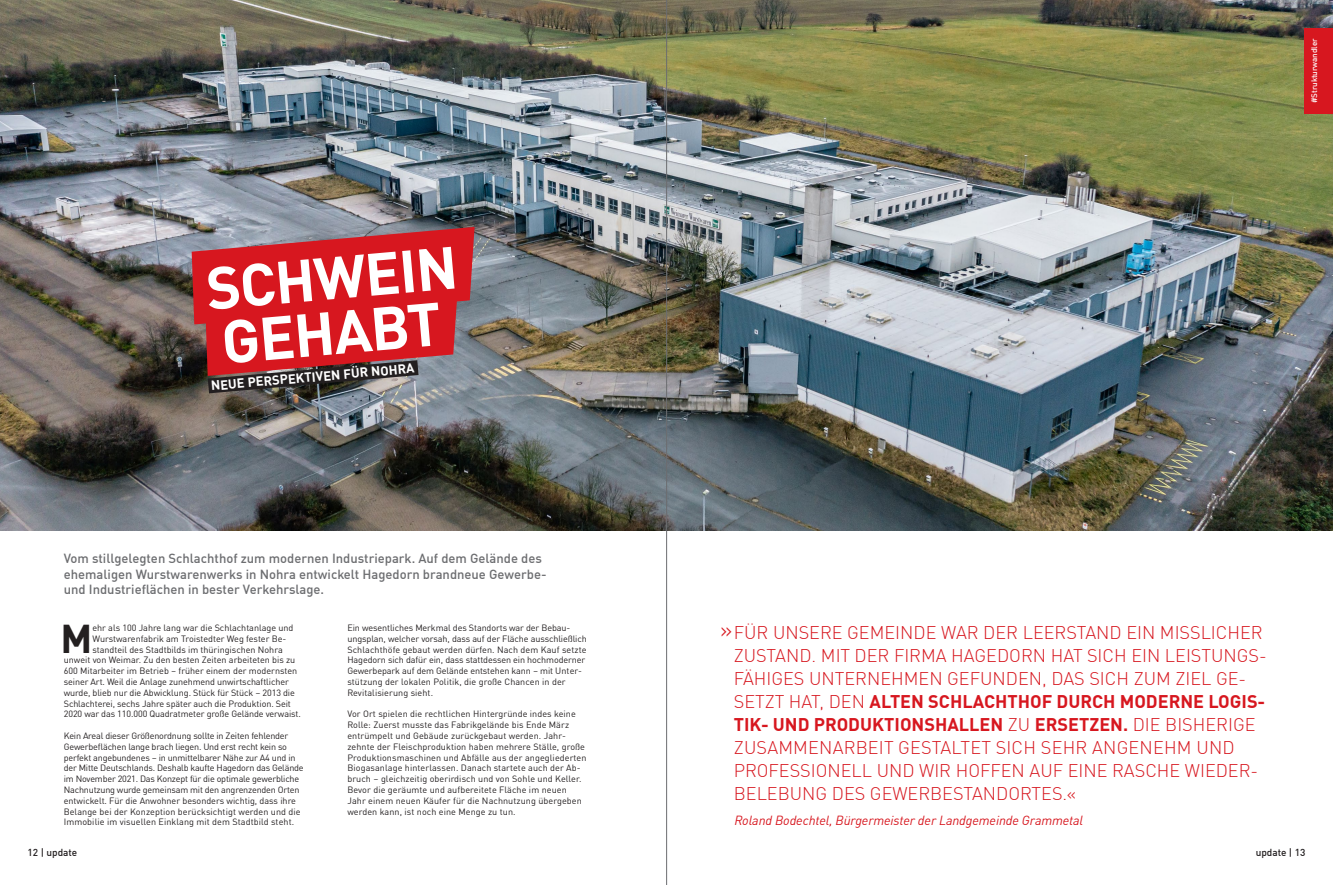
<style>
.page{position:relative;width:1333px;height:885px;background:#fff}
.page>*{position:absolute;margin:0;border:0;box-sizing:border-box;transform-origin:0 0}
.t1{font:700 59.8px "DIN Offc Pro";color:#fff}
.t2{font:700 58.8px "DIN Offc Pro";color:#fff}
.t3{font:700 39.3px "DIN Offc Pro";color:#231f20}
.t4{font:300 24px "DIN Offc Pro";color:#d7171f}
.t5{font:300 18px/23px "DIN Offc Pro";color:#d7171f}
.t6{font:500 13px/15.6px "DIN Offc Pro";color:#6c6d70}
.t7{font:italic 13px "DIN Offc Pro";letter-spacing:-.01em;color:#d7171f}
.t8{font:700 13px "DIN Offc Pro";color:#fff}
.t9{font:500 10px "DIN Offc Pro";color:#231f20}
.t10{font:9px/10.8px "DIN Offc Pro";color:#231f20}
.t11{font:9px/10.8px "DIN Offc Pro";letter-spacing:-.02em;color:#231f20}
.t12{font:500 8px "DIN Offc Pro";letter-spacing:-.01em;color:#fff}
.s1{font-weight:700}
</style>
<div class="page">
<img style="left:0;top:0;width:1332px;height:530px">
<div style="left:1304px;top:28px;width:28px;height:85px;background:#d7171f"></div>
<svg style="left:192px;top:227px;width:282px;height:166px;background:#b72f36"></svg>
<hr style="left:666px;top:0;width:1px;height:884px;background:#6c6d70">
<h2 class="t2" style="left:202px;top:243px;width:254px;rotate:-5deg">SCHWEIN</h2>
<h1 class="t1" style="left:217px;top:296px;width:222px;rotate:-5deg">GEHABT</h1>
<h3 class="t8" style="left:210px;top:375px;width:205px;rotate:-5deg">NEUE PERSPEKTIVEN FÜR NOHRA</h3>
<h3 class="t6" style="left:64px;top:549px;width:484px">Vom stillgelegten Schlachthof zum modernen Industriepark. Auf dem Gelände des ehemaligen Wurstwarenwerks in Nohra entwickelt Hagedorn brandneue Gewerbe&shy;und Industrieflächen in bester Verkehrslage.</h3>
<h3 class="t3" style="left:61px;top:607px;width:33px">M</h3>
<p class="t10" style="left:92px;top:621px;width:202px">ehr als 100 Jahre lang war die Schlachtanlage und</p>
<p class="t10" style="left:92px;top:632px;width:195px">Wurstwarenfabrik am Troistedter Weg fester Be-</p>
<p class="t10" style="left:92px;top:643px;width:192px">standteil des Stadtbilds im thüringischen Nohra</p>
<p class="t10" style="left:64px;top:654px;width:233px">unweit von Weimar. Zu den besten Zeiten arbeiteten bis zu</p>
<p class="t10" style="left:64px;top:664px;width:235px">600 Mitarbeiter im Betrieb – früher einem der modernsten</p>
<p class="t10" style="left:64px;top:675px;width:226px">seiner Art. Weil die Anlage zunehmend unwirtschaftlicher</p>
<p class="t10" style="left:64px;top:686px;width:232px">wurde, blieb nur die Abwicklung. Stück für Stück – 2013 die</p>
<p class="t10" style="left:64px;top:697px;width:229px">Schlachterei, sechs Jahre später auch die Produktion. Seit</p>
<p class="t10" style="left:64px;top:708px;width:238px">2020 war das 110.000 Quadratmeter große Gelände verwaist.</p>
<p class="t11" style="left:64px;top:729px;width:241px">Kein Areal dieser Größenordnung sollte in Zeiten fehlender Gewerbeflächen lange brach liegen. Und erst recht kein so perfekt angebundenes – in unmittelbarer Nähe zur A4 und in der Mitte Deutschlands. Deshalb kaufte Hagedorn das Gelände im November 2021. Das Konzept für die optimale gewerbliche Nachnutzung wurde gemeinsam mit den angrenzenden Orten entwickelt. Für die Anwohner besonders wichtig, dass ihre Belange bei der Konzeption berücksichtigt werden und die Immobilie im visuellen Einklang mit dem Stadtbild steht.</p>
<p class="t9" style="left:28px;top:845px;width:51px">12 | update</p>
<p class="t10" style="left:347px;top:621px;width:241px">Ein wesentliches Merkmal des Standorts war der Bebau&shy;ungsplan, welcher vorsah, dass auf der Fläche ausschließlich Schlachthöfe gebaut werden dürfen. Nach dem Kauf setzte Hagedorn sich dafür ein, dass stattdessen ein hochmoderner Gewerbepark auf dem Gelände entstehen kann – mit Unter&shy;stützung der lokalen Politik, die große Chancen in der Revitalisierung sieht.</p>
<p class="t10" style="left:347px;top:708px;width:241px">Vor Ort spielen die rechtlichen Hintergründe indes keine Rolle: Zuerst musste das Fabrikgelände bis Ende März entrümpelt und Gebäude zurückgebaut werden. Jahr&shy;zehnte der Fleischproduktion haben mehrere Ställe, große Produktionsmaschinen und Abfälle aus der angegliederten Biogasanlage hinterlassen. Danach startete auch der Ab&shy;bruch – gleichzeitig oberirdisch und von Sohle und Keller.<br>Bevor die geräumte und aufbereitete Fläche im neuen Jahr einem neuen Käufer für die Nachnutzung übergeben werden kann, ist noch eine Menge zu tun.</p>
<p class="t12" style="left:1307px;top:103px;width:66px;rotate:-90deg">#Strukturwandler</p>
<p class="t5" style="left:733px;top:619px;width:534px">FÜR UNSERE GEMEINDE WAR DER LEERSTAND EIN MISSLICHER ZUSTAND. MIT DER FIRMA HAGEDORN HAT SICH EIN LEISTUNGS-FÄHIGES UNTERNEHMEN GEFUNDEN, DAS SICH ZUM ZIEL GE-SETZT HAT, DEN <span class="s1">ALTEN SCHLACHTHOF DURCH MODERNE LOGIS-TIK- UND PRODUKTIONSHALLEN</span> ZU <span class="s1">ERSETZEN.</span> DIE BISHERIGE ZUSAMMENARBEIT GESTALTET SICH SEHR ANGENEHM UND PROFESSIONELL UND WIR HOFFEN AUF EINE RASCHE WIEDER-BELEBUNG DES GEWERBESTANDORTES.«</p>
<h3 class="t4" style="left:720px;top:611px;width:14px">»</h3>
<h3 class="t7" style="left:734px;top:810px;width:350px">Roland Bodechtel, Bürgermeister der Landgemeinde Grammetal</h3>
<p class="t9" style="left:1255px;top:845px;width:51px">update | 13</p>
</div>
